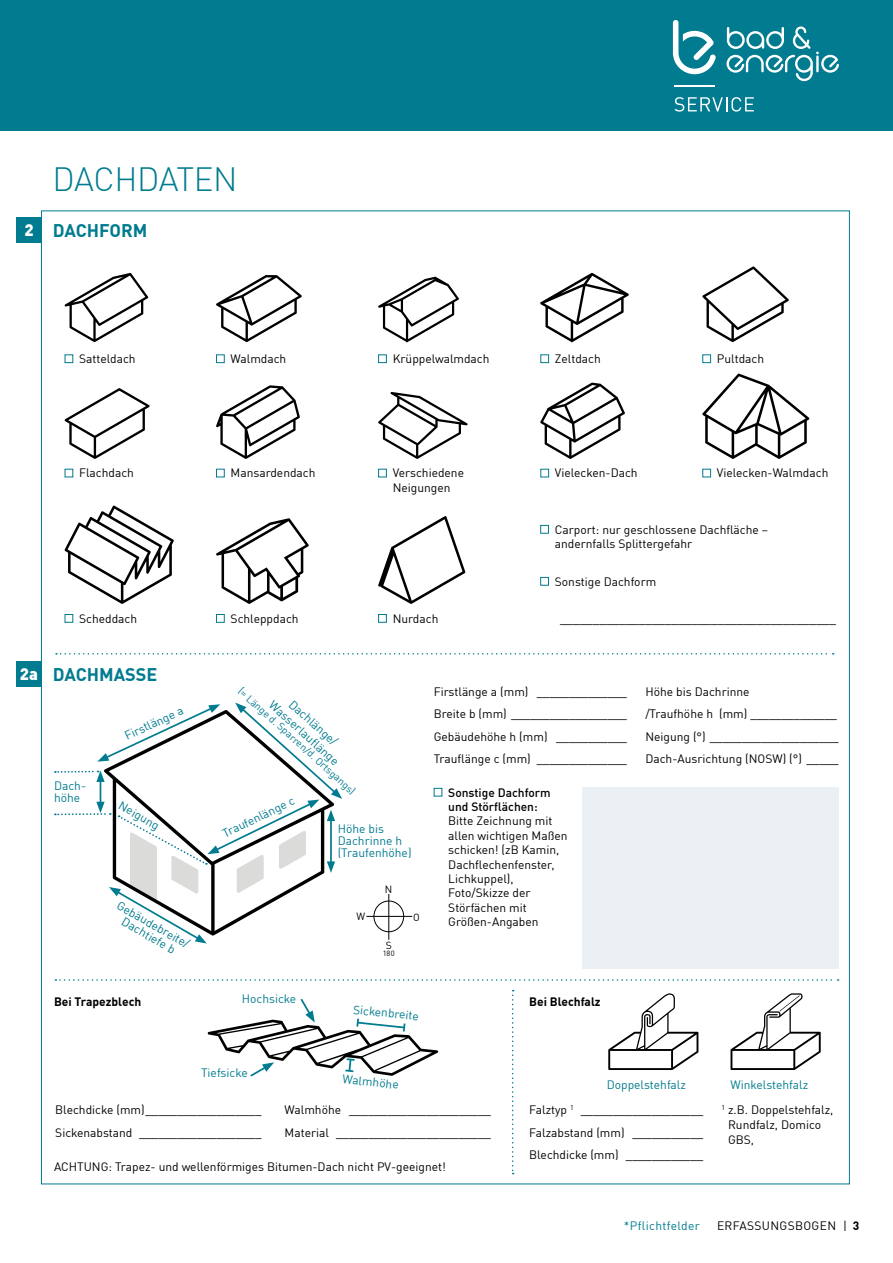
<style>
.page{position:relative;width:893px;height:1263px;background:#fff}
.page>*{position:absolute;margin:0;border:0;box-sizing:border-box;transform-origin:0 0}
.t1{font:300 33px "DIN Offc Pro";letter-spacing:-.015em;color:#007b8f}
.t2{font:700 18px "DIN Offc Pro";color:#007b8f}
.t3{font:900 16.5px "DIN Offc Pro";color:#fff}
.t4{font:12px/22.5px "DIN Offc Pro";color:#000}
.t5{font:12px/12px "DIN Offc Pro";color:#007b8f}
.t6{font:500 12px/14.4px "DIN Offc Pro";color:#000}
.t7{font:700 12px "DIN Offc Pro";color:#000}
.t8{font:12px "DIN Offc Pro";letter-spacing:.03em;color:#000}
.t9{font:12px "DIN Offc Pro";letter-spacing:.03em;color:#007b8f}
.t10{font:10.2px "DIN Offc Pro";color:#007b8f}
.t11{font:10.2px "DIN Offc Pro";color:#000}
.t12{font:7.5px "DIN Offc Pro";color:#000}
.s1{font-weight:700}
</style>
<div class="page">
<div style="left:0;top:0;width:893px;height:131px;background:#007b8f"></div>
<svg style="left:675px;top:97px;width:79px;height:15px"></svg>
<svg style="left:673px;top:20px;width:43px;height:54px"></svg>
<hr style="left:674px;top:85px;width:41px;height:1px;background:#fff">
<svg style="left:726px;top:26px;width:113px;height:55px"></svg>
<svg style="left:56px;top:653px;width:778px;height:1px"></svg>
<svg style="left:55px;top:979px;width:784px;height:2px"></svg>
<svg style="left:512px;top:990px;width:2px;height:184px"></svg>
<div style="left:374px;top:901px;width:30px;height:31px;border:1px solid #000;border-radius:50%"></div>
<hr style="left:388px;top:894px;width:1px;height:46px;background:#000">
<hr style="left:366px;top:916px;width:46px;height:1px;background:#000">
<svg style="left:64px;top:388px;width:86px;height:71px"></svg>
<svg style="left:65px;top:273px;width:83px;height:69px"></svg>
<svg style="left:216px;top:274px;width:86px;height:68px"></svg>
<svg style="left:378px;top:277px;width:81px;height:66px"></svg>
<svg style="left:540px;top:273px;width:89px;height:70px"></svg>
<svg style="left:702px;top:266px;width:87px;height:76px"></svg>
<svg style="left:216px;top:385px;width:84px;height:74px"></svg>
<svg style="left:378px;top:392px;width:90px;height:67px"></svg>
<svg style="left:540px;top:383px;width:85px;height:76px"></svg>
<svg style="left:216px;top:518px;width:93px;height:86px"></svg>
<svg style="left:378px;top:516px;width:87px;height:88px"></svg>
<svg style="left:702px;top:373px;width:107px;height:87px"></svg>
<svg style="left:64px;top:505px;width:110px;height:99px"></svg>
<svg style="left:608px;top:993px;width:90px;height:77px"></svg>
<svg style="left:730px;top:993px;width:91px;height:77px"></svg>
<div style="left:65px;top:354px;width:8px;height:9px;border:1px solid #007b8f"></div>
<div style="left:216px;top:354px;width:9px;height:9px;border:1px solid #007b8f"></div>
<div style="left:378px;top:354px;width:9px;height:9px;border:1px solid #007b8f"></div>
<div style="left:540px;top:354px;width:9px;height:9px;border:1px solid #007b8f"></div>
<div style="left:702px;top:354px;width:9px;height:9px;border:1px solid #007b8f"></div>
<div style="left:216px;top:469px;width:9px;height:8px;border:1px solid #007b8f"></div>
<div style="left:378px;top:469px;width:9px;height:8px;border:1px solid #007b8f"></div>
<div style="left:540px;top:469px;width:9px;height:8px;border:1px solid #007b8f"></div>
<div style="left:702px;top:469px;width:9px;height:8px;border:1px solid #007b8f"></div>
<div style="left:65px;top:614px;width:8px;height:9px;border:1px solid #007b8f"></div>
<div style="left:216px;top:614px;width:9px;height:9px;border:1px solid #007b8f"></div>
<div style="left:378px;top:614px;width:9px;height:9px;border:1px solid #007b8f"></div>
<div style="left:540px;top:525px;width:9px;height:9px;border:1px solid #007b8f"></div>
<svg style="left:55px;top:702px;width:287px;height:241px"></svg>
<div style="left:540px;top:577px;width:9px;height:9px;border:1px solid #007b8f"></div>
<div style="left:434px;top:788px;width:8px;height:8px;border:1px solid #007b8f"></div>
<div style="left:583px;top:787px;width:256px;height:182px;background:#eaf0f4"></div>
<svg style="left:208px;top:998px;width:230px;height:79px"></svg>
<div style="left:16px;top:217px;width:26px;height:26px;background:#007b8f"></div>
<div style="left:16px;top:661px;width:26px;height:26px;background:#007b8f"></div>
<h3 class="t3" style="left:24px;top:216px;width:11px">2</h3>
<h1 class="t1" style="left:53px;top:154px;width:187px">DACHDATEN</h1>
<h2 class="t2" style="left:53px;top:216px;width:96px">DACHFORM</h2>
<p class="t4" style="left:79px;top:346px;width:58px">Satteldach</p>
<p class="t4" style="left:231px;top:346px;width:57px">Walmdach</p>
<p class="t4" style="left:393px;top:346px;width:98px">Krüppelwalmdach</p>
<p class="t4" style="left:555px;top:346px;width:47px">Zeltdach</p>
<p class="t4" style="left:717px;top:346px;width:49px">Pultdach</p>
<p class="t4" style="left:79px;top:461px;width:56px">Flachdach</p>
<p class="t4" style="left:231px;top:461px;width:86px">Mansardendach</p>
<p class="t4" style="left:393px;top:465px;width:73px;line-height:14.4px">Verschiedene<br>Neigungen</p>
<p class="t4" style="left:555px;top:461px;width:84px">Vielecken-Dach</p>
<p class="t4" style="left:717px;top:461px;width:113px">Vielecken-Walmdach</p>
<p class="t4" style="left:79px;top:606px;width:60px">Scheddach</p>
<p class="t4" style="left:231px;top:606px;width:70px">Schleppdach</p>
<p class="t4" style="left:393px;top:606px;width:47px">Nurdach</p>
<p class="t4" style="left:555px;top:521px;width:215px;line-height:14.4px">Carport: nur geschlossene Dachfläche – andernfalls Splittergefahr</p>
<p class="t4" style="left:555px;top:569px;width:103px">Sonstige Dachform</p>
<p class="t4" style="left:560px;top:606px;width:278px">__________________________________________</p>
<h3 class="t3" style="left:20px;top:660px;width:20px">2a</h3>
<h2 class="t2" style="left:53px;top:660px;width:106px">DACHMASSE</h2>
<p class="t5" style="left:54px;top:778px;width:32px">Dach&shy;höhe</p>
<p class="t5" style="left:122px;top:730px;width:65px;rotate:-25deg">Firstlänge a</p>
<p class="t5" style="left:123px;top:798px;width:46px;rotate:30deg">Neigung</p>
<p class="t5" style="left:121px;top:898px;width:83px;text-align:center;rotate:30deg">Gebäudebreite/<br>Dachtiefe b</p>
<p class="t10" style="left:245px;top:683px;width:155px;rotate:42deg">(= Länge d. Sparren/d. Ortsgangs)</p>
<p class="t5" style="left:276px;top:698px;width:91px;rotate:42deg">Wasserlaufl änge</p>
<p class="t5" style="left:296px;top:697px;width:62px;rotate:42deg">Dachlänge/</p>
<p class="t5" style="left:220px;top:827px;width:80px;rotate:-26deg">Traufenlänge c</p>
<p class="t5" style="left:338px;top:822px;width:75px">Höhe bis<br>Dachrinne h (Traufenhöhe)</p>
<p class="t11" style="left:385px;top:881px;width:9px">N</p>
<p class="t11" style="left:357px;top:908px;width:10px">W</p>
<p class="t11" style="left:413px;top:909px;width:8px">O</p>
<p class="t11" style="left:386px;top:937px;width:8px">S</p>
<p class="t12" style="left:383px;top:947px;width:14px">180</p>
<p class="t4" style="left:434px;top:679px;width:195px;text-align:justify">Firstlänge a (mm) ______________ Breite b (mm) __________________ Gebäudehöhe h (mm) ___________ Trauflänge c (mm) ______________</p>
<p class="t4" style="left:645px;top:679px;width:195px">Höhe bis Dachrinne<br>/Traufhöhe h (mm) ______________<br>Neigung (°) ____________________<br>Dach-Ausrichtung (NOSW) (°) _____</p>
<p class="t6" style="left:448px;top:783px;width:104px">Sonstige Dachform und Störflächen:</p>
<p class="t4" style="left:448px;top:812px;width:121px;line-height:14.4px">Bitte Zeichnung mit allen wichtigen Maßen schicken! (zB Kamin,<br>Dachflechenfenster,<br>Lichkuppel),<br>Foto/Skizze der<br>Störfächen mit<br>Größen-Angaben</p>
<p class="t5" style="left:242px;top:991px;width:56px">Hochsicke</p>
<p class="t7" style="left:54px;top:992px;width:89px">Bei Trapezblech</p>
<p class="t7" style="left:529px;top:992px;width:73px">Bei Blechfalz</p>
<p class="t5" style="left:354px;top:1002px;width:67px;rotate:6deg">Sickenbreite</p>
<p class="t5" style="left:201px;top:1065px;width:48px">Tiefsicke</p>
<p class="t5" style="left:343px;top:1072px;width:58px;rotate:6deg">Walmhöhe</p>
<p class="t5" style="left:607px;top:1077px;width:81px">Doppelstehfalz</p>
<p class="t5" style="left:730px;top:1077px;width:79px">Winkelstehfalz</p>
<p class="t4" style="left:55px;top:1097px;width:208px">Blechdicke (mm)__________________<br>Sickenabstand ___________________</p>
<p class="t4" style="left:285px;top:1097px;width:208px">Walmhöhe ______________________<br>Material ________________________</p>
<p class="t4" style="left:529px;top:1097px;width:175px;text-align:justify">Falztyp <sup>1</sup> ___________________ Falzabstand (mm) ___________ Blechdicke (mm) ____________</p>
<p class="t4" style="left:54px;top:1154px;width:393px">ACHTUNG: Trapez- und wellenförmiges Bitumen-Dach nicht PV-geeignet!</p>
<p class="t4" style="left:728px;top:1101px;width:107px;line-height:15px;text-indent:-7px"><sup>1</sup> z.B. Doppelstehfalz,<br>Rundfalz, Domico<br>GBS,</p>
<p class="t9" style="left:624px;top:1216px;width:78px">*Pflichtfelder</p>
<p class="t8" style="left:717px;top:1216px;width:144px">ERFASSUNGSBOGEN | <span class="s1">3</span></p>
</div>
